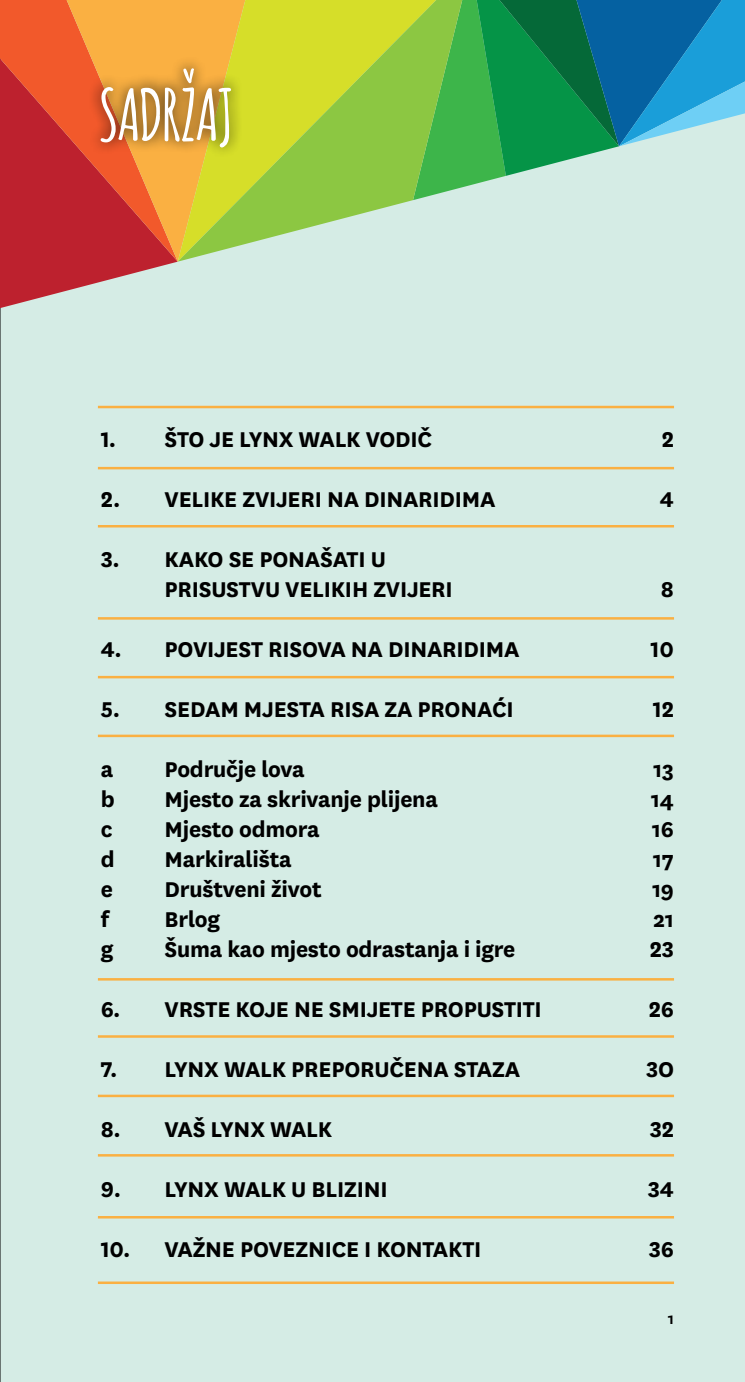
<style>
.page{position:relative;width:745px;height:1382px;background:#fff}
.page>*{position:absolute;margin:0;border:0;box-sizing:border-box;transform-origin:0 0}
.t1{font:700 70px "Amatic";color:#fff}
.t2{font:700 25px/30px "National";letter-spacing:-.01em;color:#000}
.t3{font:600 17.5px "National";color:#000}
</style>
<div class="page">
<div style="left:0;top:0;width:744px;height:1382px;background:#d5ece5"></div>
<hr style="left:98px;top:1281px;width:575px;height:3px;background:#fab042">
<hr style="left:0;top:0;width:1px;height:1382px;background:#000">
<svg style="left:0;top:262px;width:176px;height:46px"></svg>
<svg style="left:0;top:0;width:67px;height:262px;background:#d0352d"></svg>
<svg style="left:67px;top:0;width:111px;height:262px;background:#e26835"></svg>
<svg style="left:178px;top:0;width:235px;height:262px;background:#bbd24e"></svg>
<svg style="left:413px;top:0;width:331px;height:200px"></svg>
<div style="left:88px;top:56px;width:155px;height:102px;background:#000;opacity:.75"></div>
<hr style="left:98px;top:467px;width:575px;height:2px;background:#fab042">
<hr style="left:98px;top:406px;width:575px;height:2px;background:#fab042">
<hr style="left:98px;top:525px;width:575px;height:2px;background:#fab042">
<hr style="left:98px;top:617px;width:575px;height:3px;background:#fab042">
<hr style="left:98px;top:676px;width:575px;height:2px;background:#fab042">
<hr style="left:98px;top:735px;width:575px;height:2px;background:#fab042">
<hr style="left:98px;top:978px;width:575px;height:3px;background:#fab042">
<hr style="left:98px;top:1035px;width:575px;height:3px;background:#fab042">
<hr style="left:98px;top:1095px;width:575px;height:2px;background:#fab042">
<hr style="left:98px;top:1154px;width:575px;height:3px;background:#fab042">
<hr style="left:98px;top:1216px;width:575px;height:2px;background:#fab042">
<h1 class="t1" style="left:99px;top:65px;width:134px">SADRŽAJ</h1>
<p class="t2" style="left:101px;top:423px;width:333px">1. ŠTO JE LYNX WALK VODIČ</p>
<p class="t2" style="left:661px;top:423px;width:14px">2</p>
<p class="t2" style="left:101px;top:483px;width:396px">2. VELIKE ZVIJERI NA DINARIDIMA</p>
<p class="t2" style="left:659px;top:483px;width:16px">4</p>
<p class="t2" style="left:164px;top:543px;width:289px;text-indent:-64px">3. KAKO SE PONAŠATI U<br>PRISUSTVU VELIKIH ZVIJERI</p>
<p class="t2" style="left:660px;top:573px;width:15px">8</p>
<p class="t2" style="left:101px;top:633px;width:420px">4. POVIJEST RISOVA NA DINARIDIMA</p>
<p class="t2" style="left:650px;top:633px;width:25px">10</p>
<p class="t2" style="left:101px;top:693px;width:414px">5. SEDAM MJESTA RISA ZA PRONAĆI</p>
<p class="t2" style="left:652px;top:693px;width:23px">12</p>
<p class="t2" style="left:101px;top:753px;width:14px">a</p>
<p class="t2" style="left:164px;top:753px;width:141px">Područje lova</p>
<p class="t2" style="left:652px;top:753px;width:22px">13</p>
<p class="t2" style="left:101px;top:783px;width:15px">b</p>
<p class="t2" style="left:164px;top:783px;width:275px">Mjesto za skrivanje plijena</p>
<p class="t2" style="left:650px;top:783px;width:25px">14</p>
<p class="t2" style="left:101px;top:813px;width:13px">c</p>
<p class="t2" style="left:164px;top:813px;width:156px">Mjesto odmora</p>
<p class="t2" style="left:651px;top:813px;width:24px">16</p>
<p class="t2" style="left:101px;top:843px;width:15px">d</p>
<p class="t2" style="left:164px;top:843px;width:128px">Markirališta</p>
<p class="t2" style="left:652px;top:843px;width:23px">17</p>
<p class="t2" style="left:101px;top:873px;width:14px">e</p>
<p class="t2" style="left:164px;top:873px;width:158px">Društveni život</p>
<p class="t2" style="left:651px;top:873px;width:23px">19</p>
<p class="t2" style="left:101px;top:903px;width:9px">f</p>
<p class="t2" style="left:164px;top:903px;width:57px">Brlog</p>
<p class="t2" style="left:652px;top:903px;width:22px">21</p>
<p class="t2" style="left:101px;top:933px;width:14px">g</p>
<p class="t2" style="left:164px;top:933px;width:352px">Šuma kao mjesto odrastanja i igre</p>
<p class="t2" style="left:649px;top:933px;width:26px">23</p>
<p class="t2" style="left:101px;top:993px;width:442px">6. VRSTE KOJE NE SMIJETE PROPUSTITI</p>
<p class="t2" style="left:648px;top:993px;width:27px">26</p>
<p class="t2" style="left:101px;top:1053px;width:420px">7. LYNX WALK PREPORUČENA STAZA</p>
<p class="t2" style="left:645px;top:1053px;width:29px">3O</p>
<p class="t2" style="left:101px;top:1113px;width:233px">8. VAŠ LYNX WALK</p>
<p class="t2" style="left:649px;top:1113px;width:26px">32</p>
<p class="t2" style="left:101px;top:1173px;width:288px">9. LYNX WALK U BLIZINI</p>
<p class="t2" style="left:647px;top:1173px;width:28px">34</p>
<p class="t2" style="left:101px;top:1233px;width:382px">10. VAŽNE POVEZNICE I KONTAKTI</p>
<p class="t2" style="left:648px;top:1233px;width:27px">36</p>
<p class="t3" style="left:667px;top:1307px;width:8px">1</p>
</div>
